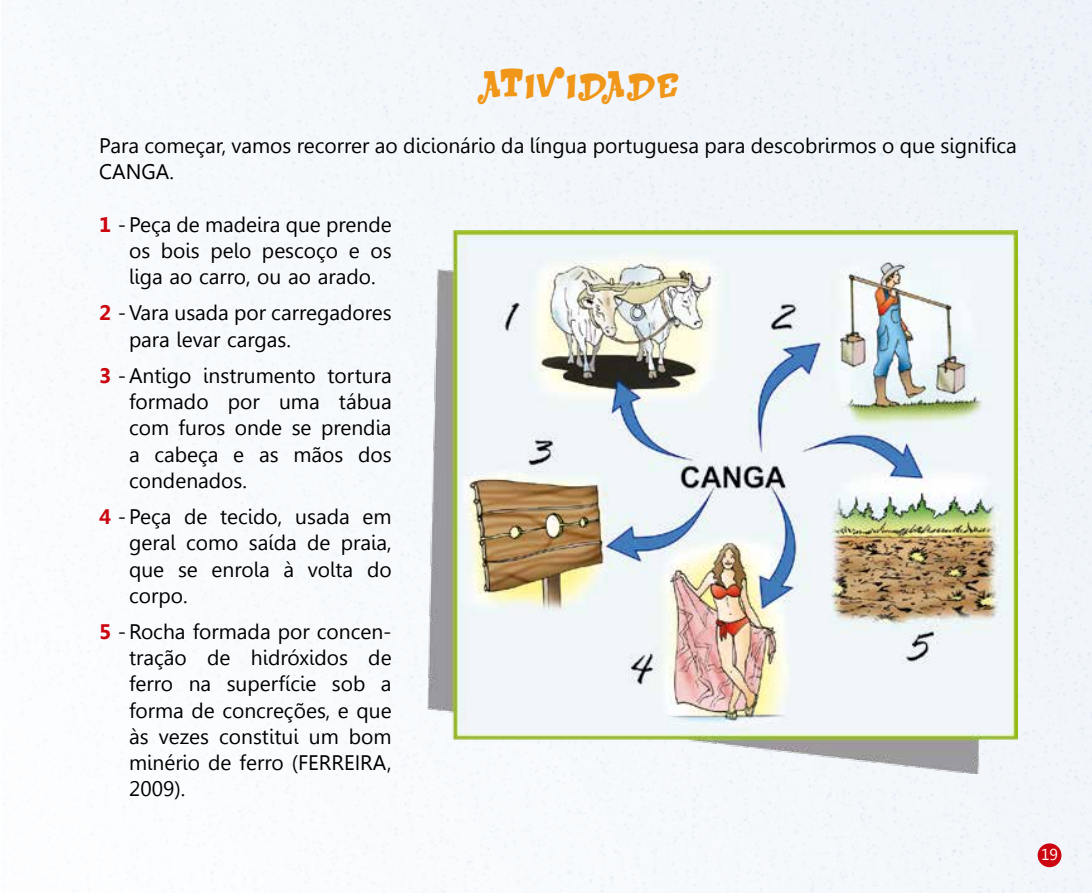
<style>
.page{position:relative;width:1092px;height:893px;background:#fff}
.page>*{position:absolute;margin:0;border:0;box-sizing:border-box;transform-origin:0 0}
.t1{font:21px/26.2px "Gisha";color:#000;text-align:justify}
.t2{font:21px "Jackinthe Box";letter-spacing:.11em;color:#f0971a}
.t3{font:15.75px "Gisha";color:#fff}
.s1{font-weight:700;color:#cb0610}
</style>
<div class="page">
<div style="left:1px;top:0;width:1090px;height:893px;background:#f6f9fc"></div>
<div style="left:1037px;top:843px;width:24px;height:24px;background:#cb0610;border-radius:50%"></div>
<img style="left:427px;top:231px;width:590px;height:542px">
<p class="t2" style="left:477px;top:76px;width:203px">Atividade</p>
<p class="t1" style="left:99px;top:133px;width:918px">Para começar, vamos recorrer ao dicionário da língua portuguesa para descobrirmos o que significa<br>CANGA.</p>
<p class="t1" style="left:129px;top:211px;width:264px;text-indent:-30px"><span class="s1">1</span> - Peça de madeira que prende os bois pelo pescoço e os liga ao carro, ou ao arado.</p>
<p class="t1" style="left:129px;top:300px;width:264px;text-indent:-30px"><span class="s1">2</span> - Vara usada por carregadores para levar cargas.</p>
<p class="t1" style="left:129px;top:362px;width:264px;text-indent:-30px"><span class="s1">3</span> - Antigo instrumento tortura formado por uma tábua com furos onde se prendia a cabeça e as mãos dos condenados.</p>
<p class="t1" style="left:129px;top:504px;width:264px;text-indent:-30px"><span class="s1">4</span> - Peça de tecido, usada em geral como saída de praia, que se enrola à volta do corpo.</p>
<p class="t1" style="left:129px;top:619px;width:264px;text-indent:-30px"><span class="s1">5</span> - Rocha formada por concen&shy;tração de hidróxidos de ferro na superfície sob a forma de concreções, e que às vezes constitui um bom minério de ferro (FERREIRA, 2009).</p>
<p class="t3" style="left:1041px;top:845px;width:18px">19</p>
</div>
